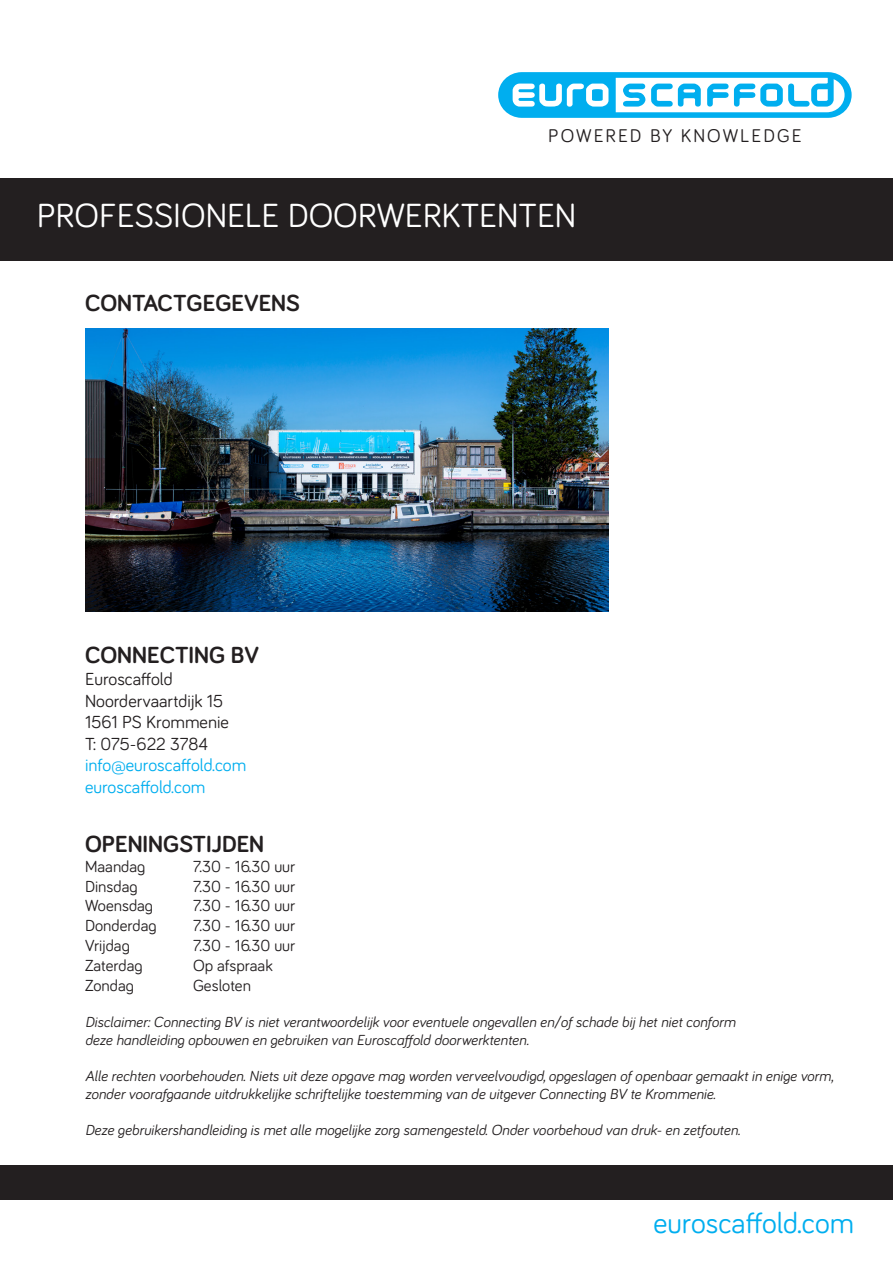
<style>
.page{position:relative;width:893px;height:1263px;background:#fff}
.page>*{position:absolute;margin:0;border:0;box-sizing:border-box;transform-origin:0 0}
.t1{font:34.5px "Bariol";color:#fff}
.t2{font:30px "Bariol";color:#00aeef}
.t3{font:700 24px "Bariol";color:#231f20}
.t4{font:18.9px "Bariol";letter-spacing:.11em;color:#231f20}
.t5{font:18px/21.6px "Bariol";color:#231f20}
.t6{font:18px/21.6px "Bariol";color:#00aeef}
.t7{font:16.5px "Bariol";color:#231f20}
.t8{font:italic 15px/18px "Bariol";color:#231f20}
</style>
<div class="page">
<div style="left:0;top:178px;width:893px;height:86px;background:#231f20"></div>
<div style="left:0;top:261px;width:893px;height:5px;background:#fff"></div>
<div style="left:0;top:1165px;width:893px;height:35px;background:#231f20"></div>
<img style="left:85px;top:328px;width:523px;height:283px">
<svg style="left:498px;top:72px;width:354px;height:46px"></svg>
<p class="t4" style="left:548px;top:123px;width:255px">POWERED BY KNOWLEDGE</p>
<h1 class="t1" style="left:37px;top:192px;width:541px">PROFESSIONELE DOORWERKTENTEN</h1>
<h3 class="t3" style="left:85px;top:286px;width:216px">CONTACTGEGEVENS</h3>
<h3 class="t3" style="left:85px;top:639px;width:176px">CONNECTING BV</h3>
<p class="t5" style="left:85px;top:667px;width:145px">Euroscaffold<br>Noordervaartdijk 15<br>1561 PS Krommenie<br>T: 075-622 3784</p>
<p class="t6" style="left:85px;top:754px;width:163px">info@euroscaffold.com euroscaffold.com</p>
<h3 class="t3" style="left:85px;top:827px;width:181px">OPENINGSTIJDEN</h3>
<p class="t7" style="left:85px;top:855px;width:62px">Maandag</p>
<p class="t7" style="left:193px;top:855px;width:104px">7.30 - 16.30 uur</p>
<p class="t7" style="left:85px;top:875px;width:54px">Dinsdag</p>
<p class="t7" style="left:193px;top:875px;width:104px">7.30 - 16.30 uur</p>
<p class="t7" style="left:85px;top:895px;width:70px">Woensdag</p>
<p class="t7" style="left:193px;top:895px;width:104px">7.30 - 16.30 uur</p>
<p class="t7" style="left:85px;top:915px;width:73px">Donderdag</p>
<p class="t7" style="left:193px;top:915px;width:104px">7.30 - 16.30 uur</p>
<p class="t7" style="left:85px;top:934px;width:46px">Vrijdag</p>
<p class="t7" style="left:193px;top:934px;width:104px">7.30 - 16.30 uur</p>
<p class="t7" style="left:85px;top:954px;width:59px">Zaterdag</p>
<p class="t7" style="left:193px;top:954px;width:81px">Op afspraak</p>
<p class="t7" style="left:85px;top:974px;width:50px">Zondag</p>
<p class="t7" style="left:193px;top:974px;width:59px">Gesloten</p>
<p class="t8" style="left:85px;top:1012px;width:652px">Disclaimer: Connecting BV is niet verantwoordelijk voor eventuele ongevallen en/of schade bij het niet conform deze handleiding opbouwen en gebruiken van Euroscaffold doorwerktenten.</p>
<p class="t8" style="left:85px;top:1066px;width:750px">Alle rechten voorbehouden. Niets uit deze opgave mag worden verveelvoudigd, opgeslagen of openbaar gemaakt in enige vorm, zonder voorafgaande uitdrukkelijke schriftelijke toestemming van de uitgever Connecting BV te Krommenie.</p>
<p class="t8" style="left:85px;top:1120px;width:657px">Deze gebruikershandleiding is met alle mogelijke zorg samengesteld. Onder voorbehoud van druk- en zetfouten.</p>
<h2 class="t2" style="left:653px;top:1202px;width:202px">euroscaffold.com</h2>
</div>
